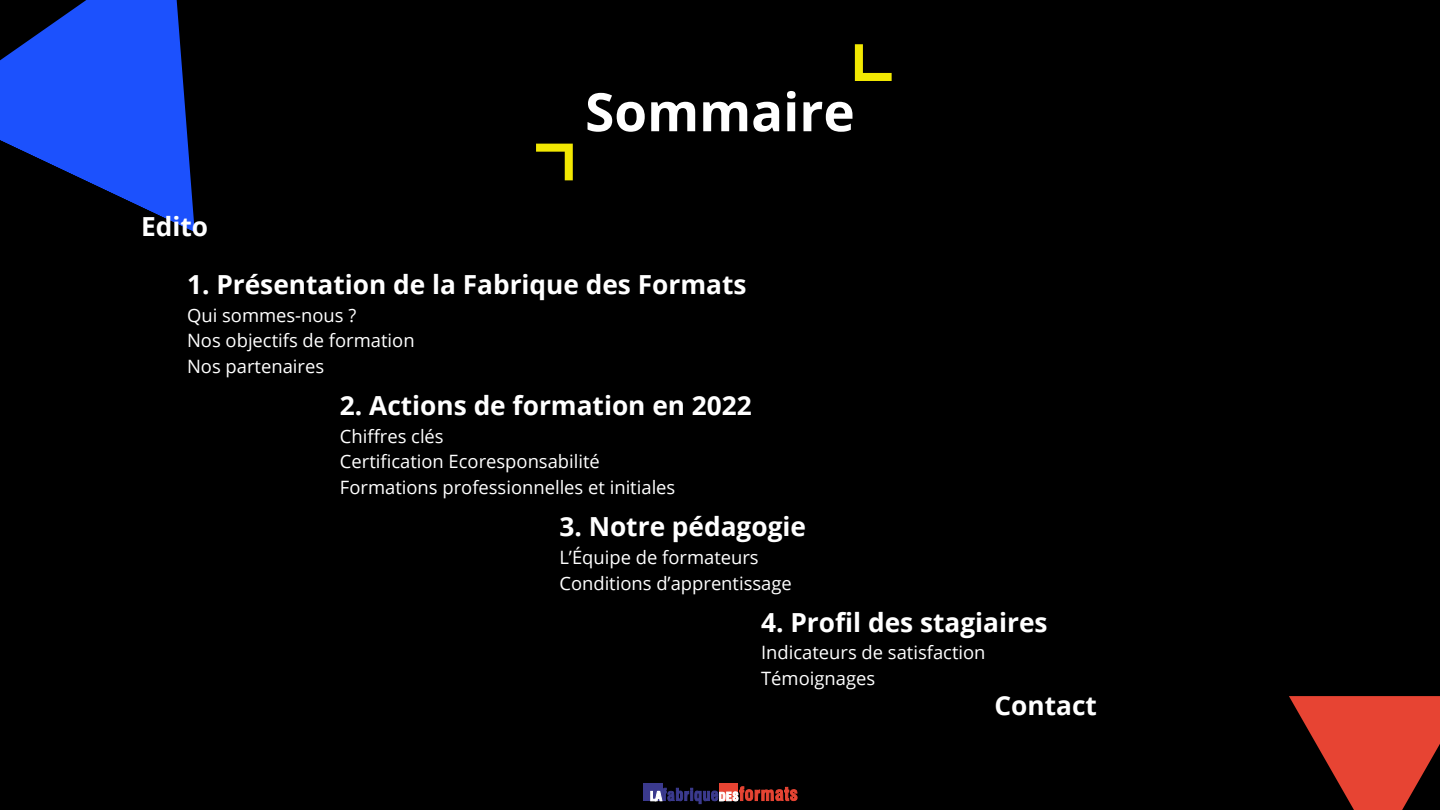
<style>
.page{position:relative;width:1440px;height:810px;background:#000}
.page>*{position:absolute;margin:0;border:0;box-sizing:border-box;transform-origin:0 0}
.t1{font:700 53px "Open Sans";color:#fff}
.t2{font:700 26.3px "Open Sans";color:#fff}
.t3{font:18.4px "Open Sans";color:#fff}
</style>
<div class="page">
<svg style="left:0;top:0;width:195px;height:232px"></svg>
<svg style="left:1289px;top:696px;width:151px;height:114px;fill:#e74433"></svg>
<svg style="left:536px;top:144px;width:37px;height:36px"></svg>
<svg style="left:855px;top:44px;width:37px;height:37px"></svg>
<div style="left:643px;top:783px;width:19px;height:18px;background:#3b3a8e"></div>
<div style="left:720px;top:783px;width:18px;height:18px;background:#e74433"></div>
<svg style="left:650px;top:786px;width:147px;height:18px"></svg>
<p class="t1" style="left:585px;top:75px;width:271px">Sommaire</p>
<p class="t2" style="left:141px;top:208px;width:69px">Edito</p>
<p class="t2" style="left:187px;top:266px;width:561px">1. Présentation de la Fabrique des Formats</p>
<p class="t3" style="left:187px;top:302px;width:171px">Qui sommes-nous ?</p>
<p class="t3" style="left:187px;top:328px;width:229px">Nos objectifs de formation</p>
<p class="t3" style="left:187px;top:353px;width:139px">Nos partenaires</p>
<p class="t2" style="left:340px;top:387px;width:413px">2. Actions de formation en 2022</p>
<p class="t3" style="left:340px;top:423px;width:105px">Chiffres clés</p>
<p class="t3" style="left:340px;top:449px;width:262px">Certification Ecoresponsabilité</p>
<p class="t3" style="left:340px;top:474px;width:337px">Formations professionnelles et initiales</p>
<p class="t2" style="left:559px;top:508px;width:248px">3. Notre pédagogie</p>
<p class="t3" style="left:559px;top:544px;width:201px">L’Équipe de formateurs</p>
<p class="t3" style="left:559px;top:570px;width:234px">Conditions d’apprentissage</p>
<p class="t2" style="left:761px;top:604px;width:288px">4. Profil des stagiaires</p>
<p class="t3" style="left:761px;top:640px;width:226px">Indicateurs de satisfaction</p>
<p class="t3" style="left:761px;top:665px;width:116px">Témoignages</p>
<p class="t2" style="left:995px;top:687px;width:104px">Contact</p>
</div>
